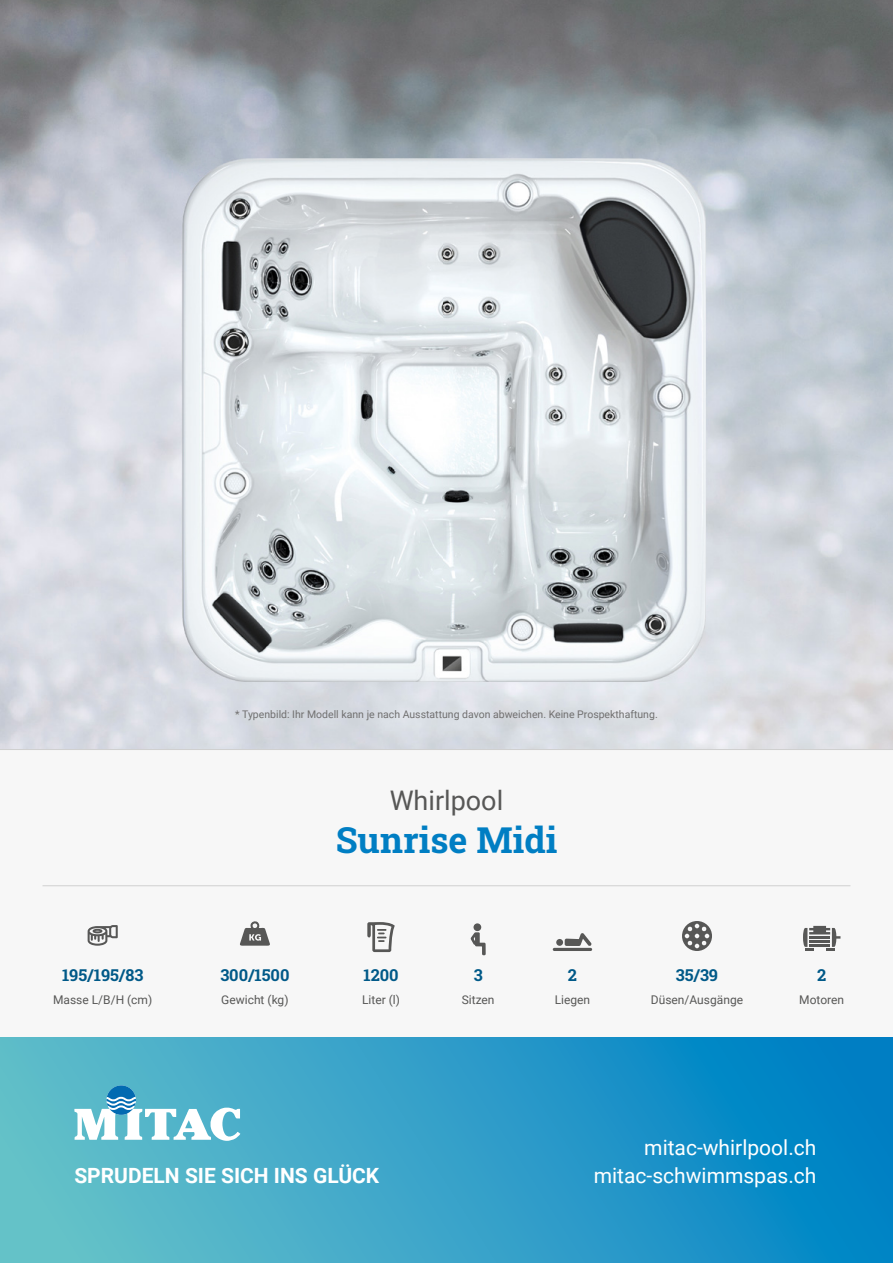
<style>
.page{position:relative;width:893px;height:1263px;background:#fff}
.page>*{position:absolute;margin:0;border:0;box-sizing:border-box;transform-origin:0 0}
.t1{font:700 36px "Roboto Slab";color:#007ec3}
.t2{font:27px "Roboto";color:#575756}
.t3{font:21px/28.5px "Roboto";color:#fff;text-align:right}
.t4{font:700 21px "Roboto";color:#fff}
.t5{font:700 16.5px "Roboto Slab";color:#005988}
.t6{font:12px "Roboto";color:#575756}
.t7{font:10.5px "Roboto";color:#706f6f}
</style>
<div class="page">
<div style="left:0;top:1036px;width:893px;height:227px;background:linear-gradient(to right,#6ac2ca,#007fc6)"></div>
<svg style="left:74px;top:1085px;width:166px;height:56px"></svg>
<img style="left:0;top:0;width:893px;height:749px">
<div style="left:0;top:749px;width:893px;height:287px;background:#f7f7f7"></div>
<svg style="left:88px;top:925px;width:30px;height:21px"></svg>
<svg style="left:565px;top:933px;width:27px;height:13px"></svg>
<div style="left:556px;top:939px;width:7px;height:7px;background:#575756;border-radius:50%"></div>
<hr style="left:553px;top:948px;width:39px;height:3px;background:#575756;border-radius:2px">
<svg style="left:367px;top:922px;width:28px;height:30px"></svg>
<svg style="left:803px;top:926px;width:37px;height:25px"></svg>
<svg style="left:240px;top:921px;width:30px;height:25px"></svg>
<svg style="left:682px;top:921px;width:30px;height:30px"></svg>
<svg style="left:471px;top:932px;width:15px;height:23px"></svg>
<div style="left:473px;top:923px;width:8px;height:8px;background:#575756;border-radius:50%"></div>
<img style="left:182px;top:158px;width:524px;height:524px">
<hr style="left:0;top:749px;width:893px;height:1px;background:#d0d0d0">
<hr style="left:43px;top:885px;width:807px;height:1px;background:#d0d0d0">
<p class="t7" style="left:235px;top:707px;width:424px">* Typenbild: Ihr Modell kann je nach Ausstattung davon abweichen. Keine Prospekthaftung.</p>
<h3 class="t5" style="left:62px;top:964px;width:83px">195/195/83</h3>
<p class="t6" style="left:53px;top:991px;width:101px">Masse L/B/H (cm)</p>
<h3 class="t5" style="left:220px;top:964px;width:71px">300/1500</h3>
<p class="t6" style="left:221px;top:991px;width:69px">Gewicht (kg)</p>
<h2 class="t2" style="left:390px;top:781px;width:115px">Whirlpool</h2>
<h1 class="t1" style="left:336px;top:815px;width:223px">Sunrise Midi</h1>
<h3 class="t5" style="left:363px;top:964px;width:37px">1200</h3>
<p class="t6" style="left:362px;top:991px;width:39px">Liter (l)</p>
<h3 class="t5" style="left:474px;top:964px;width:10px">3</h3>
<p class="t6" style="left:462px;top:991px;width:34px">Sitzen</p>
<h3 class="t5" style="left:568px;top:964px;width:11px">2</h3>
<p class="t6" style="left:555px;top:991px;width:37px">Liegen</p>
<h3 class="t5" style="left:676px;top:964px;width:44px">35/39</h3>
<p class="t6" style="left:651px;top:991px;width:94px">Düsen/Ausgänge</p>
<h3 class="t5" style="left:817px;top:964px;width:11px">2</h3>
<p class="t6" style="left:799px;top:991px;width:46px">Motoren</p>
<h3 class="t4" style="left:74px;top:1161px;width:306px">SPRUDELN SIE SICH INS GLÜCK</h3>
<h3 class="t3" style="left:594px;top:1132px;width:224px">mitac-whirlpool.ch mitac-schwimmspas.ch</h3>
</div>
